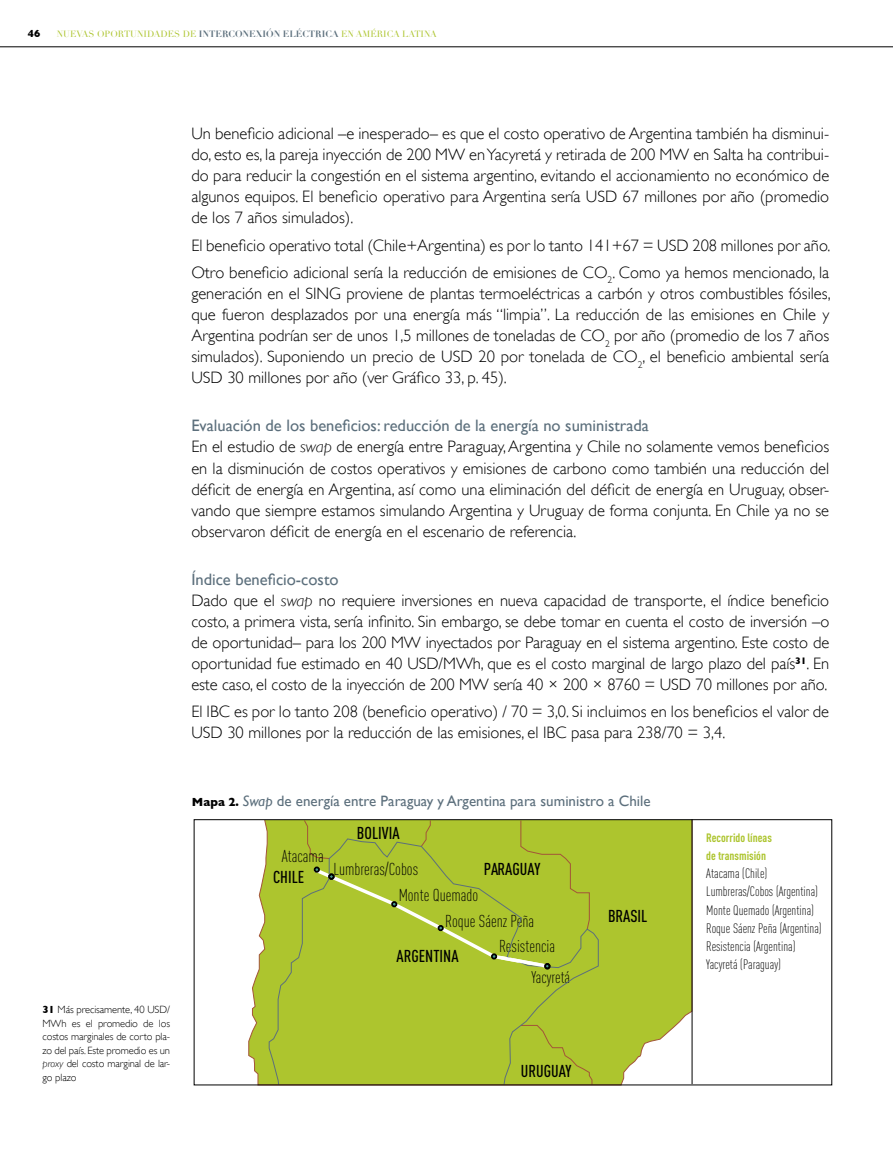
<style>
.page{position:relative;width:893px;height:1149px;background:#fff}
.page>*{position:absolute;margin:0;border:0;box-sizing:border-box;transform-origin:0 0}
.t1{font:300 16.95px "DIN Cond";color:#000}
.t2{font:500 16.95px "DIN Cond";color:#000}
.t3{font:300 16.65px "DIN Cond";color:#000}
.t4{font:300 16.5px/21px "Gill Sans";color:#000}
.t5{font:15px "Gill Sans";color:#5c6f7c}
.t6{font:300 13.5px/18px "DIN Cond";color:#000}
.t7{font:700 12px/18px "DIN Cond";color:#acc42c}
.t8{font:300 10.5px/13.5px "Gill Sans";letter-spacing:-.01em;color:#000;text-align:justify}
.t9{font:700 10.5px "Gill Sans";color:#000}
.t10{font:9px "Didot LH";color:#acc42c}
.s1{font-family:"Didot";font-weight:700;color:#5c6f7c}
.s2{font-weight:400;color:#5c6f7c}
.s3{font-style:italic}
.s4{font-weight:700}
.s5{font-weight:700;font-size:12px;color:#000}
</style>
<div class="page">
<hr style="left:0;top:47px;width:893px;height:1px;background:#000">
<svg style="left:248px;top:821px;width:444px;height:261px;fill:#adc52e"></svg>
<div style="left:268px;top:837px;width:331px;height:248px;background:#adc52e"></div>
<hr style="left:692px;top:819px;width:1px;height:264px;background:#000">
<svg style="left:303px;top:819px;width:287px;height:151px;background:#abc232"></svg>
<p class="t9" style="left:28px;top:27px;width:14px">46</p>
<p class="t10" style="left:57px;top:29px;width:382px">NUEVAS OPORTUNIDADES DE <span class="s1">INTERCONEXIÓN ELÉCTRICA</span> EN AMÉRICA LATINA</p>
<p class="t4" style="left:191px;top:123px;width:639px;text-align:justify">Un beneficio adicional –e inesperado– es que el costo operativo de Argentina también ha disminui&shy;do, esto es, la pareja inyección de 200 MW en Yacyretá y retirada de 200 MW en Salta ha contribui&shy;do para reducir la congestión en el sistema argentino, evitando el accionamiento no económico de algunos equipos. El beneficio operativo para Argentina sería USD 67 millones por año (promedio de los 7 años simulados).</p>
<p class="t4" style="left:191px;top:231px;width:641px;line-height:27.3px">El beneficio operativo total (Chile+Argentina) es por lo tanto 141+67 = USD 208 millones por año.<br>Otro beneficio adicional sería la reducción de emisiones de CO<sub>2</sub>. Como ya hemos mencionado, la</p>
<p class="t4" style="left:191px;top:283px;width:641px;text-align:justify">generación en el SING proviene de plantas termoeléctricas a carbón y otros combustibles fósiles, que fueron desplazados por una energía más “limpia”. La reducción de las emisiones en Chile y Argentina podrían ser de unos 1,5 millones de toneladas de CO<sub>2</sub> por año (promedio de los 7 años simulados). Suponiendo un precio de USD 20 por tonelada de CO<sub>2</sub>, el beneficio ambiental sería USD 30 millones por año (ver Gráfico 33, p. 45).</p>
<p class="t4" style="left:191px;top:415px;width:639px"><span class="s2">Evaluación de los beneficios: reducción de la energía no suministrada<br></span>En el estudio de <span class="s3">swap</span> de energía entre Paraguay, Argentina y Chile no solamente vemos beneficios en la disminución de costos operativos y emisiones de carbono como también una reducción del déficit de energía en Argentina, así como una eliminación del déficit de energía en Uruguay, obser&shy;vando que siempre estamos simulando Argentina y Uruguay de forma conjunta. En Chile ya no se observaron déficit de energía en el escenario de referencia.</p>
<p class="t4" style="left:191px;top:568px;width:639px"><span class="s2">Índice beneficio-costo<br></span>Dado que el <span class="s3">swap</span> no requiere inversiones en nueva capacidad de transporte, el índice beneficio costo, a primera vista, sería infinito. Sin embargo, se debe tomar en cuenta el costo de inversión –o de oportunidad– para los 200 MW inyectados por Paraguay en el sistema argentino. Este costo de oportunidad fue estimado en 40 USD/MWh, que es el costo marginal de largo plazo del país<sup>31</sup>. En este caso, el costo de la inyección de 200 MW sería 40 × 200 × 8760 = USD 70 millones por año.</p>
<p class="t4" style="left:191px;top:701px;width:639px">El IBC es por lo tanto 208 (beneficio operativo) / 70 = 3,0. Si incluimos en los beneficios el valor de<br>USD 30 millones por la reducción de las emisiones, el IBC pasa para 238/70 = 3,4.</p>
<p class="t8" style="left:43px;top:1002px;width:129px"><span class="s4">31</span> Más precisamente, 40 USD/ MWh es el promedio de los costos marginales de corto pla&shy;zo del país. Este promedio es un <span class="s3">proxy</span> del costo marginal de lar&shy;go plazo</p>
<p class="t5" style="left:192px;top:792px;width:460px"><span class="s5">Mapa 2.</span> <span class="s3">Swap</span> de energía entre Paraguay y Argentina para suministro a Chile</p>
<p class="t1" style="left:282px;top:846px;width:43px">Atacama</p>
<p class="t2" style="left:273px;top:866px;width:33px">CHILE</p>
<p class="t2" style="left:357px;top:822px;width:44px">BOLIVIA</p>
<p class="t1" style="left:334px;top:859px;width:86px">Lumbreras/Cobos</p>
<p class="t2" style="left:484px;top:858px;width:58px">PARAGUAY</p>
<p class="t1" style="left:399px;top:885px;width:81px">Monte Quemado</p>
<p class="t1" style="left:445px;top:911px;width:91px">Roque Sáenz Peña</p>
<p class="t2" style="left:396px;top:945px;width:64px">ARGENTINA</p>
<p class="t1" style="left:499px;top:935px;width:58px">Resistencia</p>
<p class="t3" style="left:531px;top:967px;width:40px">Yacyretá</p>
<p class="t2" style="left:521px;top:1060px;width:52px">URUGUAY</p>
<p class="t2" style="left:608px;top:905px;width:41px">BRASIL</p>
<p class="t7" style="left:706px;top:828px;width:67px">Recorrido líneas de transmisión</p>
<p class="t6" style="left:706px;top:864px;width:117px">Atacama (Chile)<br>Lumbreras/Cobos (Argentina)<br>Monte Quemado (Argentina)<br>Roque Sáenz Peña (Argentina)<br>Resistencia (Argentina)<br>Yacyretá (Paraguay)</p>
</div>
